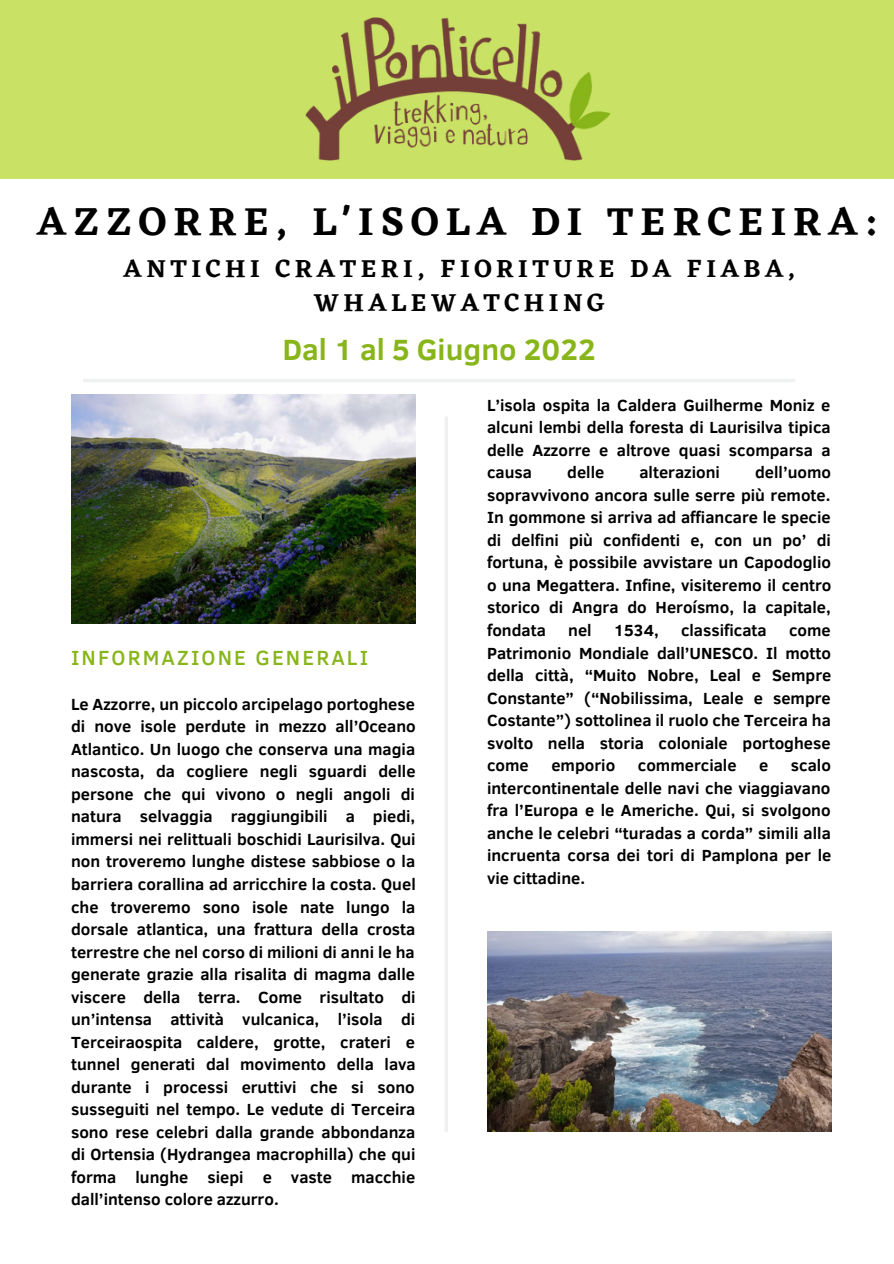
<style>
.page{position:relative;width:894px;height:1264px;background:#fff}
.page>*{position:absolute;margin:0;border:0;box-sizing:border-box;transform-origin:0 0}
.t1{font:600 40.5px "Eczar";letter-spacing:.175em;color:#000}
.t2{font:700 30px "Clear Sans";color:#88b51a}
.t3{font:600 25.5px/35px "Eczar";letter-spacing:.175em;color:#000;text-align:center}
.t4{font:500 21px "Clear Sans";letter-spacing:.1em;color:#88b51a}
.t5{font:700 16.5px/22.5px "Clear Sans";color:#000;text-align:justify}
</style>
<div class="page">
<hr style="left:445px;top:417px;width:3px;height:714px;background:#eff0f2">
<div style="left:0;top:0;width:893px;height:178px;background:#c9e265"></div>
<img style="left:305px;top:18px;width:305px;height:143px">
<img style="left:71px;top:394px;width:345px;height:229px">
<hr style="left:83px;top:379px;width:712px;height:3px;background:#eff0f2">
<img style="left:487px;top:931px;width:344px;height:200px">
<p class="t1" style="left:37px;top:197px;width:842px">AZZORRE, L'ISOLA DI TERCEIRA:</p>
<p class="t3" style="left:123px;top:250px;width:673px">ANTICHI CRATERI, FIORITURE DA FIABA,<br>WHALEWATCHING</p>
<p class="t2" style="left:283px;top:328px;width:314px">Dal 1 al 5 Giugno 2022</p>
<p class="t4" style="left:71px;top:642px;width:298px">INFORMAZIONE GENERALI</p>
<p class="t5" style="left:71px;top:692px;width:346px">Le Azzorre, un piccolo arcipelago portoghese di nove isole perdute in mezzo all’Oceano Atlantico. Un luogo che conserva una magia nascosta, da cogliere negli sguardi delle persone che qui vivono o negli angoli di natura selvaggia raggiungibili a piedi, immersi nei relittuali boschidi Laurisilva. Qui non troveremo lunghe distese sabbiose o la barriera corallina ad arricchire la costa. Quel che troveremo sono isole nate lungo la dorsale atlantica, una frattura della crosta terrestre che nel corso di milioni di anni le ha generate grazie alla risalita di magma dalle viscere della terra. Come risultato di un’intensa attività vulcanica, l’isola di Terceiraospita caldere, grotte, crateri e tunnel generati dal movimento della lava durante i processi eruttivi che si sono susseguiti nel tempo. Le vedute di Terceira sono rese celebri dalla grande abbondanza di Ortensia (Hydrangea macrophilla) che qui forma lunghe siepi e vaste macchie dall’intenso colore azzurro.</p>
<p class="t5" style="left:487px;top:393px;width:345px">L’isola ospita la Caldera Guilherme Moniz e alcuni lembi della foresta di Laurisilva tipica delle Azzorre e altrove quasi scomparsa a causa</p>
<p class="t5" style="left:487px;top:460px;width:346px;text-indent:268px">dell’uomo sopravvivono ancora sulle serre più remote.<br>In gommone si arriva ad affiancare le specie di delfini più confidenti e, con un po’ di fortuna, è possibile avvistare un Capodoglio o una Megattera. Infine, visiteremo il centro storico di Angra do Heroísmo, la capitale, fondata</p>
<p class="t5" style="left:567px;top:460px;width:39px">delle</p>
<p class="t5" style="left:639px;top:460px;width:82px">alterazioni</p>
<p class="t5" style="left:568px;top:618px;width:25px">nel</p>
<p class="t5" style="left:613px;top:618px;width:46px">1534,</p>
<p class="t5" style="left:680px;top:618px;width:87px">classificata</p>
<p class="t5" style="left:487px;top:618px;width:346px;text-indent:302px">come Patrimonio Mondiale dall’UNESCO. Il motto della città, “Muito Nobre, Leal e Sempre Constante” (“Nobilissima, Leale e sempre Costante”) sottolinea il ruolo che Terceira ha svolto nella storia coloniale portoghese come</p>
<p class="t5" style="left:487px;top:753px;width:346px;text-indent:304px">scalo intercontinentale delle navi che viaggiavano fra l’Europa e le Americhe. Qui, si svolgono anche le celebri “turadas a corda” simili alla incruenta corsa dei tori di Pamplona per le vie cittadine.</p>
<p class="t5" style="left:551px;top:753px;width:65px">emporio</p>
<p class="t5" style="left:637px;top:753px;width:100px">commerciale</p>
<p class="t5" style="left:759px;top:753px;width:11px">e</p>
</div>
